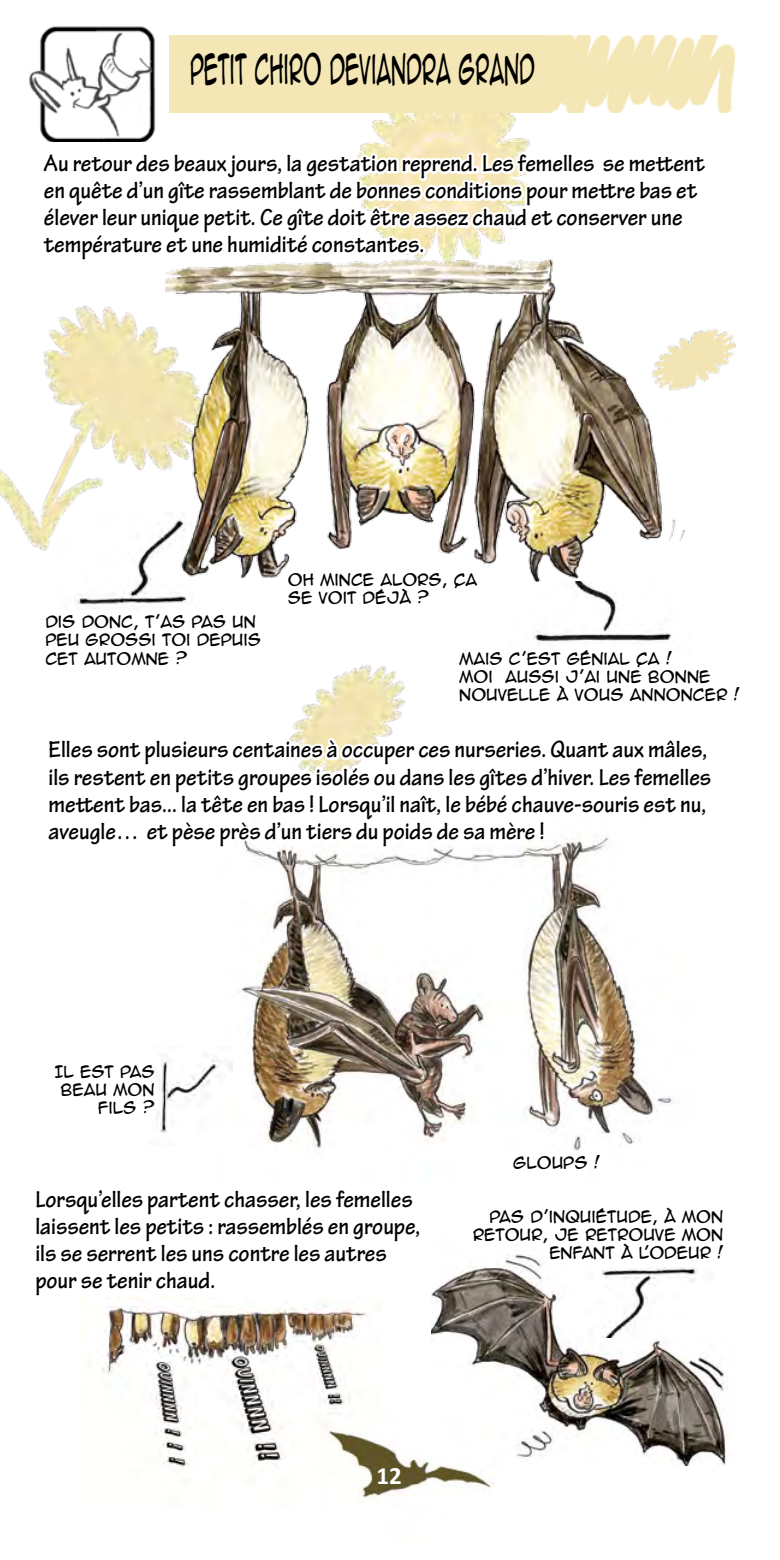
<style>
.page{position:relative;width:780px;height:1560px;background:#fff}
.page>*{position:absolute;margin:0;border:0;box-sizing:border-box;transform-origin:0 0}
.t1{font:37.5px "Anime Ace 2.0 BB";color:#000;scale:.5 1}
.t2{font:700 25px "Calibri";color:#fff}
.t3{font:700 24.75px/27px "Tekton Pro";color:#000;scale:.91 1}
.t4{font:15px/18px "Anime Ace 2.0 BB";color:#000}
</style>
<div class="page">
<img style="left:0;top:305px;width:165px;height:246px">
<img style="left:372px;top:113px;width:153px;height:26px">
<img style="left:697px;top:329px;width:39px;height:53px">
<img style="left:293px;top:665px;width:113px;height:69px">
<img style="left:169px;top:35px;width:567px;height:78px">
<img style="left:381px;top:1444px;width:113px;height:52px">
<img style="left:28px;top:26px;width:128px;height:113px">
<img style="left:57px;top:511px;width:130px;height:95px">
<img style="left:533px;top:581px;width:138px;height:63px">
<img style="left:157px;top:1059px;width:60px;height:74px">
<svg style="left:45px;top:139px;width:485px;height:117px"></svg>
<div style="left:418px;top:247px;width:7px;height:8px;border:5px solid #fff;border-radius:50%"></div>
<img style="left:165px;top:256px;width:532px;height:325px">
<svg style="left:289px;top:734px;width:102px;height:40px"></svg>
<img style="left:217px;top:836px;width:457px;height:315px">
<div style="left:209px;top:1281px;width:7px;height:9px;border:5px solid #fff;border-radius:50%"></div>
<img style="left:431px;top:1254px;width:297px;height:211px">
<img style="left:102px;top:1297px;width:279px;height:201px">
<img style="left:581px;top:1267px;width:133px;height:70px">
<h1 class="t1" style="left:190px;top:45px;width:691px">PETIT CHIRO DEVIANDRA GRAND</h1>
<p class="t3" style="left:44px;top:150px;width:728px">Au retour des beaux jours, la gestation reprend. Les femelles se mettent en quête d’un gîte rassemblant de bonnes conditions pour mettre bas et élever leur unique petit. Ce gîte doit être assez chaud et conserver une température et une humidité constantes.</p>
<p class="t4" style="left:288px;top:569px;width:191px">OH MINCE ALORS, CA<br>SE VOIT DÉJÀ ?</p>
<p class="t4" style="left:453px;top:570px;width:7px">,</p>
<p class="t4" style="left:45px;top:612px;width:217px">DIS DONC, T’AS PAS UN<br>PEU GROSSI TOI DEPUIS<br>CET AUTOMNE ?</p>
<p class="t4" style="left:459px;top:649px;width:282px">MAIS C’EST GÉNIAL CA !<br>MOI AUSSI J’AI UNE BONNE<br>NOUVELLE À VOUS ANNONCER !</p>
<p class="t3" style="left:49px;top:736px;width:729px">Elles sont plusieurs centaines à occuper ces nurseries. Quant aux mâles, ils restent en petits groupes isolés ou dans les gîtes d’hiver. Les femelles mettent bas... la tête en bas ! Lorsqu’il naît, le bébé chauve-souris est nu, aveugle… et pèse près d’un tiers du poids de sa mère !</p>
<p class="t4" style="left:636px;top:649px;width:7px">,</p>
<p class="t4" style="left:54px;top:1061px;width:102px;text-align:right">IL EST PAS<br>BEAU MON<br>FILS ?</p>
<p class="t3" style="left:35px;top:1185px;width:424px">Lorsqu’elles partent chasser, les femelles laissent les petits : rassemblés en groupe, ils se serrent les uns contre les autres pour se tenir chaud.</p>
<p class="t4" style="left:513px;top:1152px;width:88px">GLOUPS !</p>
<p class="t4" style="left:472px;top:1206px;width:252px;text-align:right">PAS D’INQUIÉTUDE, À MON<br>RETOUR, JE RETROUVE MON<br>ENFANT À L’ODEUR !</p>
<p class="t2" style="left:376px;top:1459px;width:27px">12</p>
</div>
